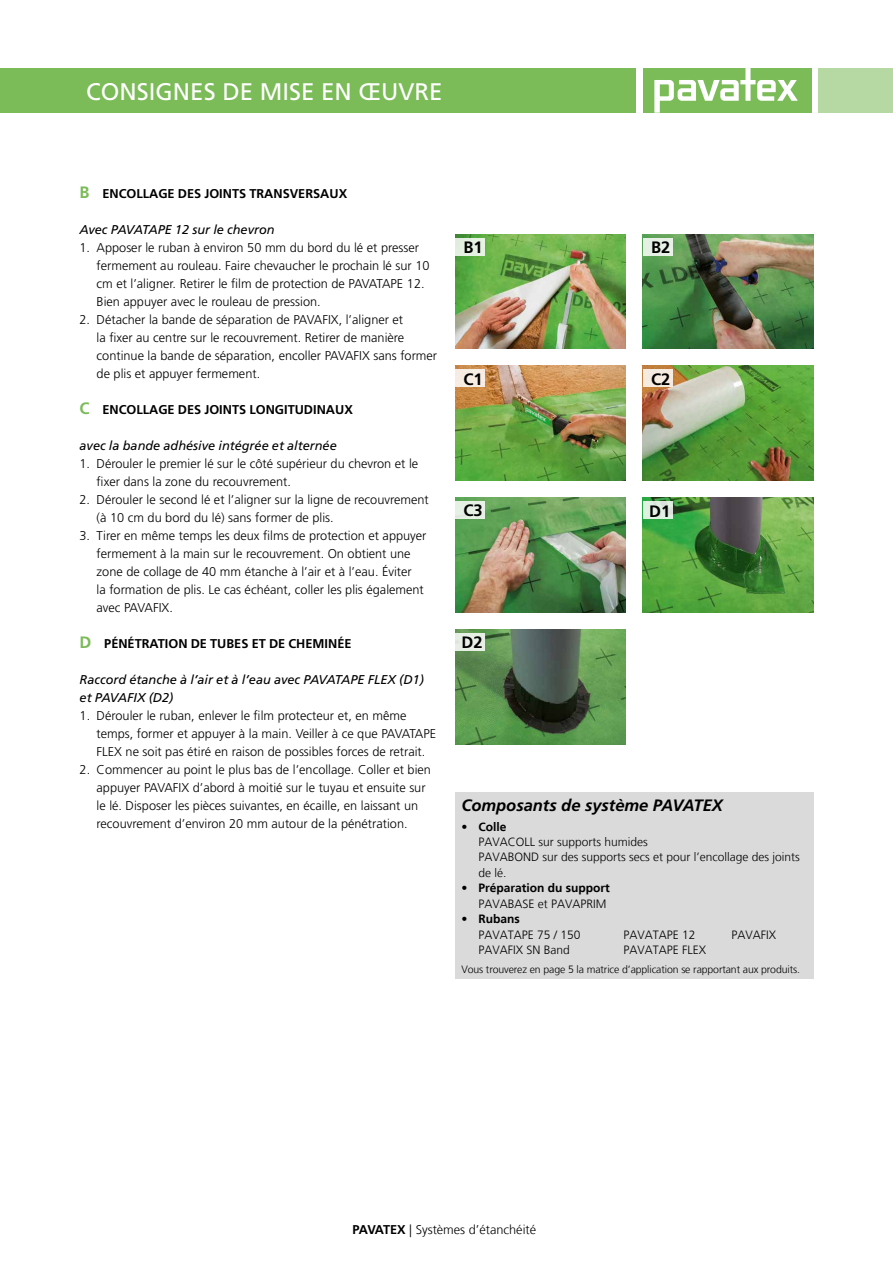
<style>
.page{position:relative;width:893px;height:1263px;background:#fff}
.page>*{position:absolute;margin:0;border:0;box-sizing:border-box;transform-origin:0 0}
.t1{font:24px "Frutiger LT Std";color:#fff}
.t2{font:italic 700 16.5px "Frutiger LT Std";color:#000}
.t3{font:700 16.5px "Frutiger LT Std";color:#000}
.t4{font:300 12.75px/18px "Frutiger LT Std";color:#000}
.t5{font:italic 12.75px/18px "Frutiger LT Std";color:#000}
.t6{font:700 12.75px "Frutiger LT Std";color:#000}
.t7{font:300 12.75px "Frutiger LT Com";color:#000}
.t8{font:300 12px/15.5px "Frutiger LT";color:#000}
.t9{font:700 12px/15.5px "Frutiger LT";color:#000;text-align:right}
.t10{font:300 10.5px "Frutiger LT";letter-spacing:-.01em;color:#000}
.s1{font-size:16.5px;color:#7bbb58}
.s2{font-family:"Frutiger LT Std";font-stretch:condensed}
.s3{font-weight:700}
.s4{font-family:"Frutiger LT Std";font-weight:300;font-stretch:condensed}
.s5{font-weight:300}
.s6{font-family:"Frutiger LT Std";font-weight:700}
</style>
<div class="page">
<div style="left:644px;top:68px;width:166px;height:45px;background:#7bbb58"></div>
<svg style="left:654px;top:68px;width:144px;height:45px"></svg>
<div style="left:0;top:68px;width:636px;height:45px;background:#7bbb58"></div>
<div style="left:818px;top:68px;width:75px;height:45px;background:#b6d9a3"></div>
<img style="left:643px;top:366px;width:170px;height:115px">
<div style="left:643px;top:370px;width:29px;height:17px;background:#f5ebe0"></div>
<img style="left:455px;top:366px;width:171px;height:115px">
<div style="left:455px;top:370px;width:30px;height:17px;background:#f7ede3"></div>
<img style="left:455px;top:498px;width:171px;height:114px">
<div style="left:455px;top:502px;width:30px;height:17px;background:#e6f1e5"></div>
<img style="left:643px;top:234px;width:170px;height:115px">
<div style="left:643px;top:238px;width:29px;height:17px;background:#e6f0e5"></div>
<img style="left:455px;top:234px;width:171px;height:115px">
<div style="left:455px;top:238px;width:30px;height:17px;background:#e4f1e1"></div>
<img style="left:643px;top:498px;width:170px;height:114px">
<svg style="left:643px;top:502px;width:29px;height:17px"></svg>
<img style="left:455px;top:629px;width:171px;height:115px">
<div style="left:455px;top:634px;width:30px;height:17px;background:#e7efe5"></div>
<div style="left:455px;top:792px;width:358px;height:187px;background:#dadada"></div>
<h1 class="t1" style="left:86px;top:78px;width:358px">CONSIGNES DE MISE EN ŒUVRE</h1>
<p class="t6" style="left:80px;top:186px;width:269px"><span class="s1">B</span> ENCOLLAGE DES JOINTS TRANSVERSAUX</p>
<p class="t5" style="left:80px;top:221px;width:197px">Avec PAVATAPE 12 sur le chevron</p>
<p class="t4" style="left:97px;top:239px;width:334px;text-indent:-17px">1. Apposer le ruban à environ 50 mm du bord du lé et presser fermement au rouleau. Faire chevaucher le prochain lé sur 10 cm et l’aligner. Retirer le film de protection de PAVATAPE 12.<br>Bien appuyer avec le rouleau de pression.</p>
<p class="t4" style="left:97px;top:311px;width:342px;text-indent:-17px">2. Détacher la bande de séparation de PAVAFIX, l’aligner et<br>la fixer au centre sur le recouvrement. Retirer de manière continue la bande de séparation, encoller PAVAFIX sans former de plis et appuyer fermement.</p>
<p class="t6" style="left:80px;top:402px;width:275px"><span class="s1">C</span> ENCOLLAGE DES JOINTS LONGITUDINAUX</p>
<p class="t5" style="left:80px;top:437px;width:259px">avec la bande adhésive intégrée et alternée</p>
<p class="t4" style="left:97px;top:455px;width:323px;text-indent:-17px">1. Dérouler le premier lé sur le côté supérieur du chevron et le fixer dans la zone du recouvrement.</p>
<p class="t4" style="left:97px;top:491px;width:334px;text-indent:-17px">2. Dérouler le second lé et l’aligner sur la ligne de recouvrement (à 10 cm du bord du lé) sans former de plis.</p>
<p class="t4" style="left:97px;top:527px;width:331px;text-indent:-17px">3. Tirer en même temps les deux films de protection et appuyer fermement à la main sur le recouvrement. On obtient une zone de collage de 40 mm étanche à l’air et à l’eau. Éviter<br>la formation de plis. Le cas échéant, coller les plis également avec PAVAFIX.</p>
<p class="t6" style="left:80px;top:636px;width:273px"><span class="s1">D</span> PÉNÉTRATION DE TUBES ET DE CHEMINÉE</p>
<p class="t5" style="left:80px;top:671px;width:346px">Raccord étanche à l’air et à l’eau avec PAVATAPE FLEX (D1) et PAVAFIX (D2)</p>
<p class="t4" style="left:97px;top:707px;width:341px;text-indent:-17px">1. Dérouler le ruban, enlever le film protecteur et, en même temps, former et appuyer à la main. Veiller à ce que PAVATAPE<br>FLEX ne soit pas étiré en raison de possibles forces de retrait.</p>
<p class="t4" style="left:97px;top:761px;width:336px;text-indent:-17px">2. Commencer au point le plus bas de l’encollage. Coller et bien appuyer PAVAFIX d’abord à moitié sur le tuyau et ensuite sur le lé. Disposer les pièces suivantes, en écaille, en laissant un recouvrement d’environ 20 mm autour de la pénétration.</p>
<p class="t3" style="left:463px;top:237px;width:21px">B1</p>
<p class="t3" style="left:651px;top:237px;width:21px">B2</p>
<p class="t3" style="left:463px;top:369px;width:21px">C1</p>
<p class="t3" style="left:651px;top:369px;width:21px">C2</p>
<p class="t3" style="left:463px;top:501px;width:21px">C3</p>
<p class="t3" style="left:462px;top:633px;width:23px">D2</p>
<p class="t3" style="left:649px;top:501px;width:23px">D1</p>
<p class="t2" style="left:461px;top:795px;width:263px">Composants de système PAVATEX</p>
<p class="t8" style="left:478px;top:819px;width:323px;text-indent:-17px"><span class="s2">•</span> <span class="s3">Colle<br></span>PAVACOLL sur supports humides<br>PAVABOND sur des supports secs et pour l’encollage des joints de lé.</p>
<p class="t9" style="left:461px;top:880px;width:150px"><span class="s4">•</span> Préparation du support<br><span class="s5">PAVABASE et PAVAPRIM</span></p>
<p class="t8" style="left:478px;top:911px;width:104px;text-indent:-17px"><span class="s2">•</span> <span class="s3">Rubans<br></span>PAVATAPE 75 / 150</p>
<p class="t8" style="left:623px;top:927px;width:74px">PAVATAPE 12</p>
<p class="t8" style="left:731px;top:927px;width:46px">PAVAFIX</p>
<p class="t8" style="left:478px;top:942px;width:93px">PAVAFIX SN Band</p>
<p class="t8" style="left:623px;top:942px;width:84px">PAVATAPE FLEX</p>
<p class="t10" style="left:461px;top:963px;width:340px">Vous trouverez en page 5 la matrice d’application se rapportant aux produits.</p>
<p class="t7" style="left:353px;top:1222px;width:185px"><span class="s6">PAVATEX</span> | Systèmes d’étanchéité</p>
</div>
